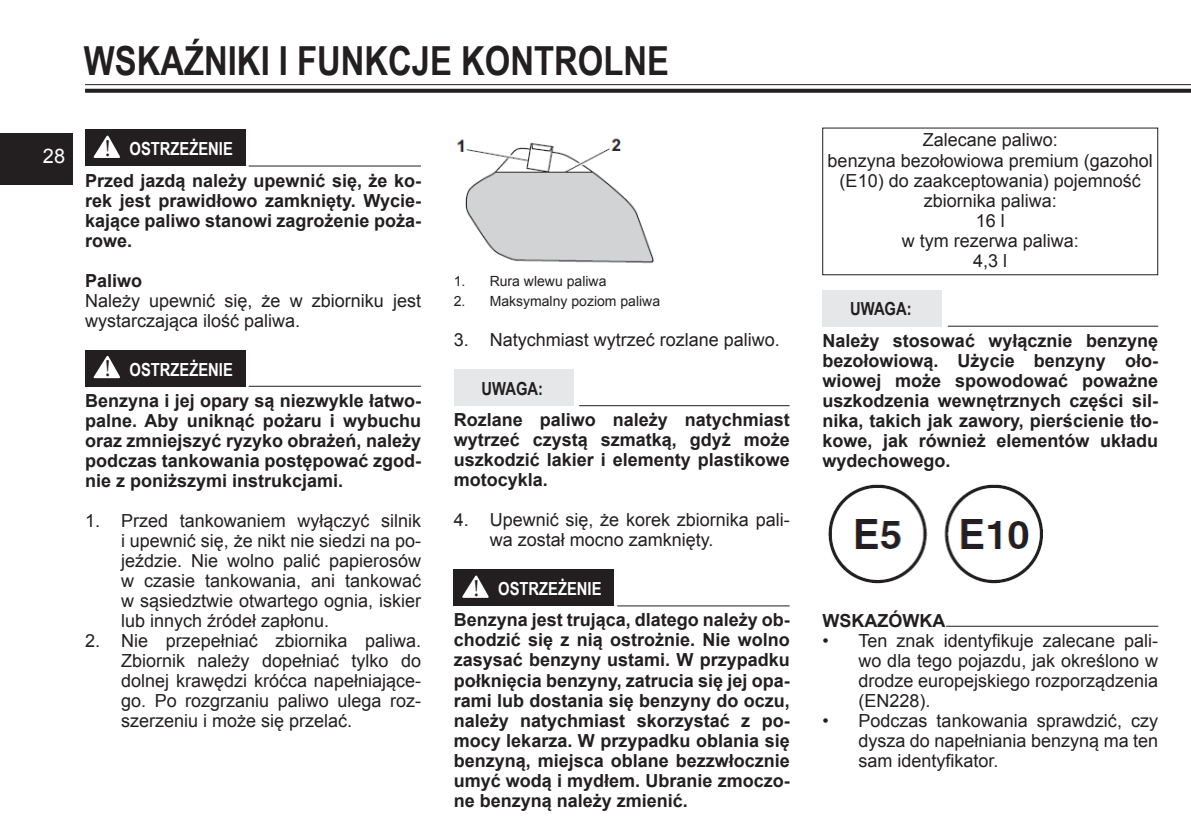
<style>
.page{position:relative;width:1191px;height:840px;background:#fff}
.page>*{position:absolute;margin:0;border:0;box-sizing:border-box;transform-origin:0 0}
.t1{font:700 40px "Arial Narrow";color:#231f20}
.t2{font:24px "Minion Pro";color:#231f20}
.t3{font:20px "Arial";color:#fff}
.arial_9_10pt{font:700 18px/20px "Arial";color:#231f20;text-align:justify}
.arial_9_10pt-2{font:18px/20px "Arial";color:#231f20;text-align:justify}
.t4{font:700 18px "Arial Narrow";color:#fff}
.t5{font:700 18px "Arial Narrow";color:#231f20}
.t6{font:14px "Arial";color:#231f20}
</style>
<div class="page">
<svg style="left:85px;top:89px;width:1106px;height:4px;background:#302c2d"></svg>
<hr style="left:85px;top:84px;width:1106px;height:1px;background:#231f20">
<div style="left:0;top:133px;width:73px;height:51px;background:#231f20"></div>
<hr style="left:249px;top:165px;width:172px;height:1px;background:#231f20">
<div style="left:85px;top:130px;width:160px;height:36px;background:#231f20"></div>
<svg style="left:93px;top:135px;width:27px;height:23px"></svg>
<hr style="left:249px;top:385px;width:172px;height:1px;background:#231f20">
<div style="left:85px;top:350px;width:160px;height:36px;background:#231f20"></div>
<svg style="left:93px;top:355px;width:27px;height:24px"></svg>
<img style="left:457px;top:138px;width:197px;height:126px">
<div style="left:454px;top:369px;width:119px;height:36px;background:#e6e7e9"></div>
<hr style="left:579px;top:405px;width:210px;height:1px;background:#231f20">
<hr style="left:617px;top:605px;width:172px;height:1px;background:#231f20">
<div style="left:454px;top:569px;width:160px;height:36px;background:#231f20"></div>
<svg style="left:462px;top:575px;width:27px;height:23px"></svg>
<div style="left:822px;top:290px;width:120px;height:36px;background:#e6e7e9"></div>
<hr style="left:947px;top:325px;width:211px;height:1px;background:#231f20">
<img style="left:828px;top:484px;width:214px;height:100px">
<hr style="left:946px;top:625px;width:212px;height:1px;background:#231f20">
<div style="left:822px;top:127px;width:336px;height:148px;border:1px solid #231f20"></div>
<p class="t1" style="left:84px;top:30px;width:586px">WSKAŹNIKI I FUNKCJE KONTROLNE</p>
<p class="t3" style="left:43px;top:143px;width:24px">28</p>
<p class="t2" style="left:104px;top:132px;width:8px">!</p>
<p class="t4" style="left:130px;top:135px;width:105px">OSTRZEŻENIE</p>
<p class="arial_9_10pt" style="left:85px;top:171px;width:337px">Przed jazdą należy upewnić się, że ko&shy;rek jest prawidłowo zamknięty. Wycie&shy;kające paliwo stanowi zagrożenie poża&shy;rowe.</p>
<p class="arial_9_10pt" style="left:85px;top:271px;width:59px">Paliwo</p>
<p class="arial_9_10pt-2" style="left:85px;top:290px;width:337px">Należy upewnić się, że w zbiorniku jest wystarczająca ilość paliwa.</p>
<p class="t2" style="left:104px;top:352px;width:8px">!</p>
<p class="t4" style="left:130px;top:355px;width:105px">OSTRZEŻENIE</p>
<p class="arial_9_10pt" style="left:85px;top:391px;width:337px">Benzyna i jej opary są niezwykle łatwo&shy;palne. Aby uniknąć pożaru i wybuchu oraz zmniejszyć ryzyko obrażeń, należy podczas tankowania postępować zgod&shy;nie z poniższymi instrukcjami.</p>
<p class="arial_9_10pt-2" style="left:121px;top:510px;width:301px;text-indent:-36px">1. Przed tankowaniem wyłączyć silnik i upewnić się, że nikt nie siedzi na po&shy;jeździe. Nie wolno palić papierosów w czasie tankowania, ani tankować w sąsiedztwie otwartego ognia, iskier lub innych źródeł zapłonu.</p>
<p class="arial_9_10pt-2" style="left:121px;top:630px;width:301px;text-indent:-36px">2. Nie przepełniać zbiornika paliwa.<br>Zbiornik należy dopełniać tylko do dolnej krawędzi króćca napełniające&shy;go. Po rozgrzaniu paliwo ulega roz&shy;szerzeniu i może się przelać.</p>
<p class="t6" style="left:454px;top:272px;width:154px">1. Rura wlewu paliwa</p>
<p class="t6" style="left:454px;top:292px;width:208px">2. Maksymalny poziom paliwa</p>
<p class="arial_9_10pt-2" style="left:454px;top:330px;width:328px">3. Natychmiast wytrzeć rozlane paliwo.</p>
<p class="t5" style="left:481px;top:375px;width:63px">UWAGA:</p>
<p class="arial_9_10pt" style="left:454px;top:410px;width:337px">Rozlane paliwo należy natychmiast wytrzeć czystą szmatką, gdyż może uszkodzić lakier i elementy plastikowe motocykla.</p>
<p class="arial_9_10pt-2" style="left:490px;top:510px;width:301px;text-indent:-36px">4. Upewnić się, że korek zbiornika pali&shy;wa został mocno zamknięty.</p>
<p class="t2" style="left:473px;top:572px;width:8px">!</p>
<p class="t4" style="left:498px;top:575px;width:105px">OSTRZEŻENIE</p>
<p class="arial_9_10pt" style="left:454px;top:610px;width:337px">Benzyna jest trująca, dlatego należy ob&shy;chodzić się z nią ostrożnie. Nie wolno zasysać benzyny ustami. W przypadku połknięcia benzyny, zatrucia się jej opa&shy;rami lub dostania się benzyny do oczu, należy natychmiast skorzystać z po&shy;mocy lekarza. W przypadku oblania się benzyną, miejsca oblane bezzwłocznie umyć wodą i mydłem. Ubranie zmoczo&shy;ne benzyną należy zmienić.</p>
<p class="arial_9_10pt-2" style="left:922px;top:130px;width:137px">Zalecane paliwo:</p>
<p class="arial_9_10pt-2" style="left:827px;top:150px;width:327px;text-align:center">benzyna bezołowiowa premium (gazohol (E10) do zaakceptowania) pojemność zbiornika paliwa:</p>
<p class="arial_9_10pt-2" style="left:975px;top:210px;width:31px">16 l</p>
<p class="arial_9_10pt-2" style="left:901px;top:230px;width:179px">w tym rezerwa paliwa:</p>
<p class="arial_9_10pt-2" style="left:973px;top:250px;width:36px">4,3 l</p>
<p class="t5" style="left:850px;top:295px;width:63px">UWAGA:</p>
<p class="arial_9_10pt" style="left:822px;top:331px;width:337px">Należy stosować wyłącznie benzynę bezołowiową. Użycie benzyny oło&shy;wiowej może spowodować poważne uszkodzenia wewnętrznych części sil&shy;nika, takich jak zawory, pierścienie tło&shy;kowe, jak również elementów układu wydechowego.</p>
<p class="arial_9_10pt" style="left:822px;top:611px;width:124px">WSKAZÓWKA</p>
<p class="arial_9_10pt-2" style="left:858px;top:630px;width:301px;text-indent:-36px">• Ten znak identyfikuje zalecane pali&shy;wo dla tego pojazdu, jak określono w drodze europejskiego rozporządzenia (EN228).</p>
<p class="arial_9_10pt-2" style="left:858px;top:710px;width:301px;text-indent:-36px">• Podczas tankowania sprawdzić, czy dysza do napełniania benzyną ma ten sam identyfikator.</p>
</div>
